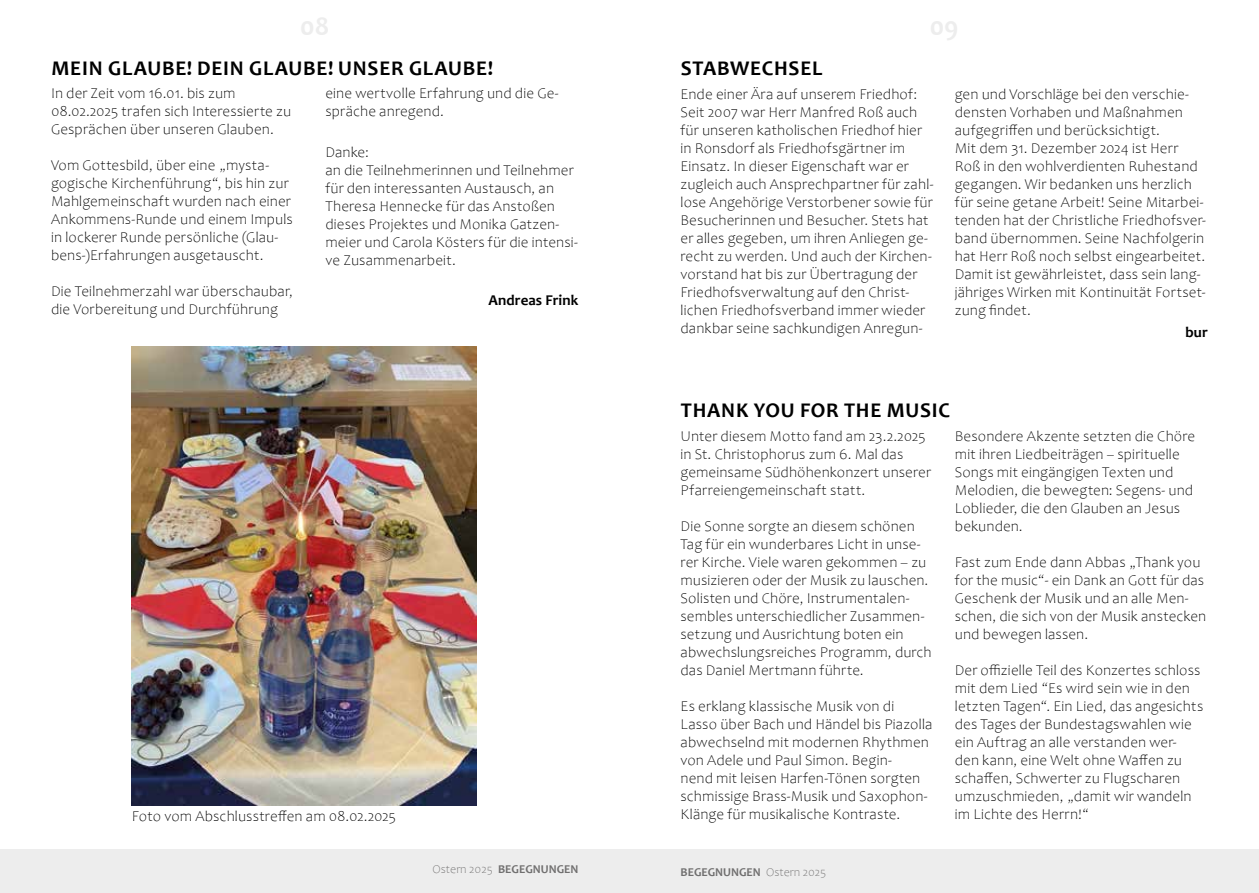
<style>
.page{position:relative;width:1259px;height:893px;background:#fff}
.page>*{position:absolute;margin:0;border:0;box-sizing:border-box;transform-origin:0 0}
.t1{font:700 21px "Candara";letter-spacing:.035em;color:#000}
.t2{font:300 15px/18px "Candara";letter-spacing:.01em;color:#000}
.t3{font:700 15px "Candara";letter-spacing:.005em;color:#000}
.t4{font:700 12px "Candara";color:#706f6f}
.s1{font-weight:300}
</style>
<div class="page">
<div style="left:0;top:850px;width:629px;height:43px;background:#ededed"></div>
<div style="left:629px;top:850px;width:630px;height:43px;background:#ededed"></div>
<img style="left:132px;top:346px;width:344px;height:460px">
<h1 class="t1" style="left:51px;top:55px;width:443px">MEIN GLAUBE! DEIN GLAUBE! UNSER GLAUBE!</h1>
<h1 class="t1" style="left:681px;top:55px;width:143px">STABWECHSEL</h1>
<p class="t2" style="left:51px;top:84px;width:241px">In der Zeit vom 16.01. bis zum<br>08.02.2025 trafen sich Interessierte zu<br>Gesprächen über unseren Glauben.</p>
<p class="t2" style="left:51px;top:156px;width:243px">Vom Gottesbild, über eine „mysta&shy;gogische Kirchenführung“, bis hin zur Mahlgemeinschaft wurden nach einer Ankommens-Runde und einem Impuls in lockerer Runde persönliche (Glau&shy;bens-)Erfahrungen ausgetauscht.</p>
<p class="t2" style="left:51px;top:282px;width:243px">Die Teilnehmerzahl war überschaubar, die Vorbereitung und Durchführung</p>
<p class="t2" style="left:680px;top:85px;width:254px">Ende einer Ära auf unserem Friedhof:<br>Seit 2007 war Herr Manfred Roß auch für unseren katholischen Friedhof hier in Ronsdorf als Friedhofsgärtner im Einsatz. In dieser Eigenschaft war er zugleich auch Ansprechpartner für zahl&shy;lose Angehörige Verstorbener sowie für Besucherinnen und Besucher. Stets hat er alles gegeben, um ihren Anliegen ge&shy;recht zu werden. Und auch der Kirchen&shy;vorstand hat bis zur Übertragung der Friedhofsverwaltung auf den Christ&shy;lichen Friedhofsverband immer wieder dankbar seine sachkundigen Anregun-</p>
<p class="t2" style="left:955px;top:85px;width:252px">gen und Vorschläge bei den verschie&shy;densten Vorhaben und Maßnahmen aufgegriffen und berücksichtigt.<br>Mit dem 31. Dezember 2024 ist Herr Roß in den wohlverdienten Ruhestand gegangen. Wir bedanken uns herzlich für seine getane Arbeit! Seine Mitarbei&shy;tenden hat der Christliche Friedhofsver&shy;band übernommen. Seine Nachfolgerin hat Herr Roß noch selbst eingearbeitet.<br>Damit ist gewährleistet, dass sein lang&shy;jähriges Wirken mit Kontinuität Fortset&shy;zung findet.</p>
<p class="t2" style="left:325px;top:84px;width:235px">eine wertvolle Erfahrung und die Ge&shy;spräche anregend.</p>
<p class="t2" style="left:325px;top:143px;width:254px">Danke:<br>an die Teilnehmerinnen und Teilnehmer für den interessanten Austausch, an<br>Theresa Hennecke für das Anstoßen dieses Projektes und Monika Gatzen&shy;meier und Carola Kösters für die intensi&shy;ve Zusammenarbeit.</p>
<p class="t3" style="left:488px;top:291px;width:91px">Andreas Frink</p>
<p class="t3" style="left:1185px;top:323px;width:24px">bur</p>
<p class="t2" style="left:132px;top:807px;width:266px">Foto vom Abschlusstreffen am 08.02.2025</p>
<p class="t4" style="left:433px;top:862px;width:147px"><span class="s1">Ostern 2025</span> BEGEGNUNGEN</p>
<h1 class="t1" style="left:681px;top:397px;width:271px">THANK YOU FOR THE MUSIC</h1>
<p class="t2" style="left:680px;top:427px;width:252px">Unter diesem Motto fand am 23.2.2025 in St. Christophorus zum 6. Mal das gemeinsame Südhöhenkonzert unserer Pfarreiengemeinschaft statt.</p>
<p class="t2" style="left:680px;top:517px;width:253px">Die Sonne sorgte an diesem schönen Tag für ein wunderbares Licht in unse&shy;rer Kirche. Viele waren gekommen – zu musizieren oder der Musik zu lauschen.<br>Solisten und Chöre, Instrumentalen&shy;sembles unterschiedlicher Zusammen&shy;setzung und Ausrichtung boten ein abwechslungsreiches Programm, durch das Daniel Mertmann führte.</p>
<p class="t2" style="left:680px;top:697px;width:253px">Es erklang klassische Musik von di Lasso über Bach und Händel bis Piazolla abwechselnd mit modernen Rhythmen von Adele und Paul Simon. Begin-<br>nend mit leisen Harfen-Tönen sorgten schmissige Brass-Musik und Saxophon-Klänge für musikalische Kontraste.</p>
<p class="t4" style="left:680px;top:864px;width:147px">BEGEGNUNGEN <span class="s1">Ostern 2025</span></p>
<p class="t2" style="left:955px;top:427px;width:242px">Besondere Akzente setzten die Chöre mit ihren Liedbeiträgen – spirituelle<br>Songs mit eingängigen Texten und<br>Melodien, die bewegten: Segens- und<br>Loblieder, die den Glauben an Jesus bekunden.</p>
<p class="t2" style="left:955px;top:553px;width:253px">Fast zum Ende dann Abbas „Thank you for the music“- ein Dank an Gott für das Geschenk der Musik und an alle Men&shy;schen, die sich von der Musik anstecken und bewegen lassen.</p>
<p class="t2" style="left:955px;top:661px;width:250px">Der offizielle Teil des Konzertes schloss mit dem Lied “Es wird sein wie in den letzten Tagen“. Ein Lied, das angesichts des Tages der Bundestagswahlen wie ein Auftrag an alle verstanden wer&shy;den kann, eine Welt ohne Waffen zu schaffen, Schwerter zu Flugscharen umzuschmieden, „damit wir wandeln im Lichte des Herrn!“</p>
</div>
